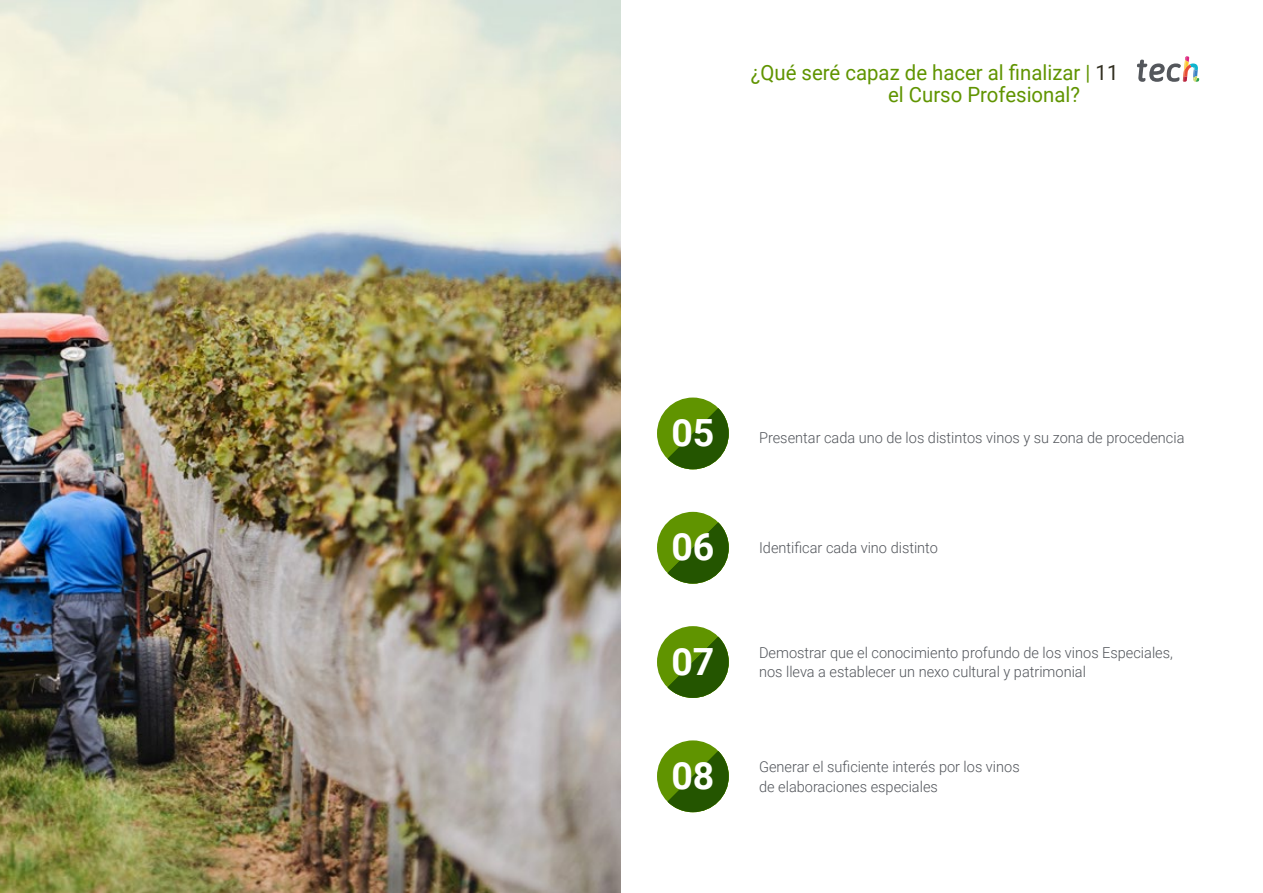
<style>
.page{position:relative;width:1263px;height:893px;background:#fff}
.page>*{position:absolute;margin:0;border:0;box-sizing:border-box;transform-origin:0 0}
.t1{font:700 37.5px "Roboto";color:#fff}
.t2{font:21px/22.5px "Roboto";color:#609400}
.t3{font:300 15px/19.5px "Roboto";color:#52555b}
.s1{color:#312e20}
</style>
<div class="page">
<img style="left:0;top:0;width:621px;height:893px">
<svg style="left:1137px;top:56px;width:62px;height:26px"></svg>
<div style="left:657px;top:512px;width:72px;height:72px;background:#609400;border-radius:50%"></div>
<svg style="left:667px;top:522px;width:62px;height:62px"></svg>
<div style="left:657px;top:740px;width:72px;height:72px;background:#609400;border-radius:50%"></div>
<svg style="left:667px;top:751px;width:62px;height:61px"></svg>
<div style="left:657px;top:626px;width:72px;height:72px;background:#609400;border-radius:50%"></div>
<svg style="left:667px;top:637px;width:62px;height:61px"></svg>
<div style="left:657px;top:398px;width:72px;height:71px;background:#609400;border-radius:50%"></div>
<svg style="left:667px;top:408px;width:62px;height:61px"></svg>
<h2 class="t2" style="left:888px;top:60px;width:232px;text-indent:-137px">¿Qué seré capaz de hacer al finalizar | <span class="s1">11 </span>el Curso Profesional?</h2>
<h1 class="t1" style="left:671px;top:407px;width:45px">05</h1>
<p class="t3" style="left:759px;top:427px;width:427px">Presentar cada uno de los distintos vinos y su zona de procedencia</p>
<h1 class="t1" style="left:671px;top:521px;width:45px">06</h1>
<p class="t3" style="left:759px;top:538px;width:180px">Identificar cada vino distinto</p>
<h1 class="t1" style="left:671px;top:635px;width:45px">07</h1>
<p class="t3" style="left:759px;top:642px;width:415px">Demostrar que el conocimiento profundo de los vinos Especiales, nos lleva a establecer un nexo cultural y patrimonial</p>
<h1 class="t1" style="left:671px;top:749px;width:45px">08</h1>
<p class="t3" style="left:759px;top:756px;width:262px">Generar el suficiente interés por los vinos de elaboraciones especiales</p>
</div>
